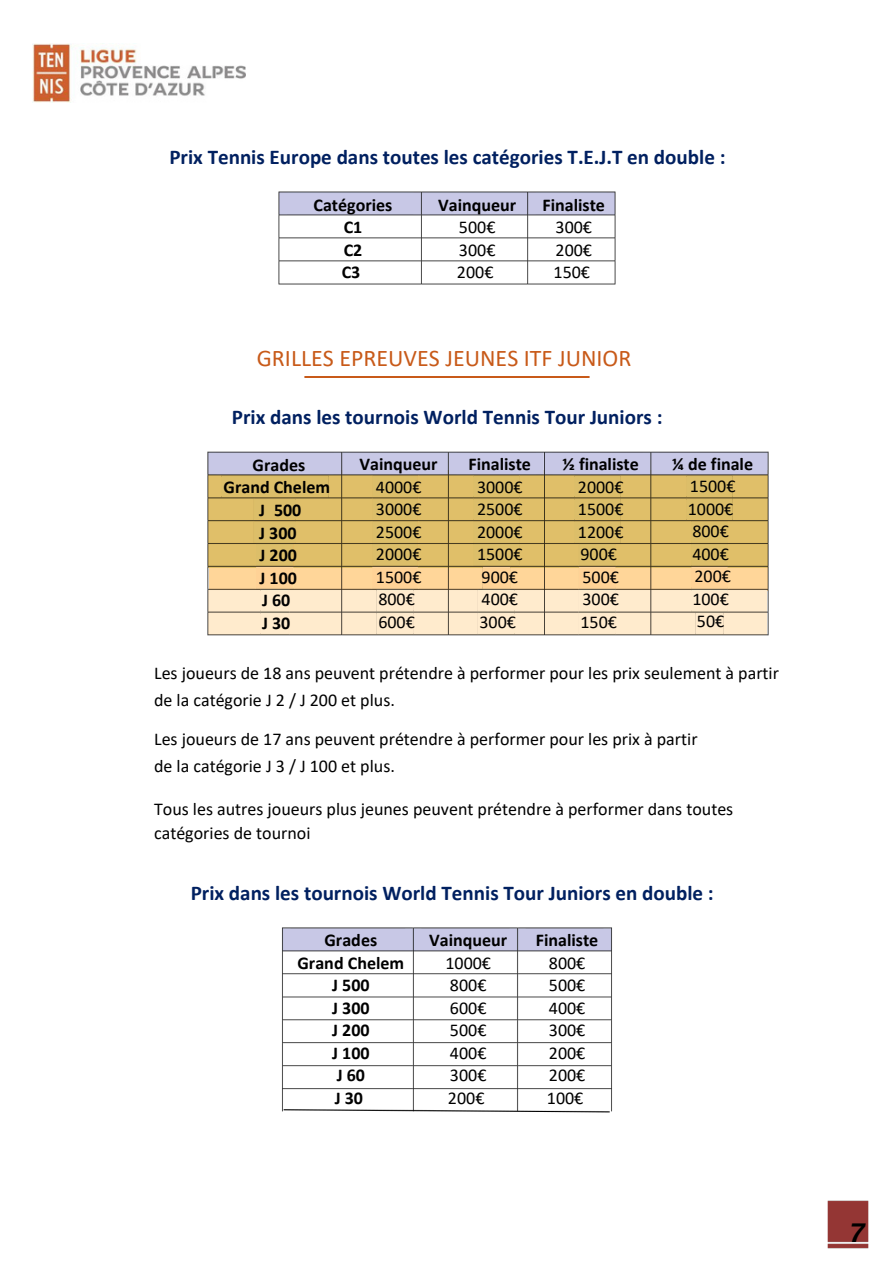
<style>
.page{position:relative;width:894px;height:1264px;background:#fff}
.page>*{position:absolute;margin:0;border:0;box-sizing:border-box;transform-origin:0 0}
.t1{font:italic 700 27px "Arimo";color:#000}
.t2{font:24px "Calibri";color:#c85a19}
.t3{font:700 21px "Calibri";color:#002060}
.t4{font:18px/22.5px "Calibri";color:#000;text-align:center}
.t5{font:700 18px/22.5px "Calibri";color:#000;text-align:center}
.s1{font-weight:700}
</style>
<div class="page">
<img style="left:33px;top:44px;width:212px;height:58px">
<img style="left:278px;top:191px;width:338px;height:94px">
<img style="left:827px;top:1200px;width:42px;height:49px">
<img style="left:304px;top:376px;width:286px;height:1px">
<img style="left:282px;top:927px;width:330px;height:186px">
<img style="left:207px;top:451px;width:562px;height:185px">
<p class="t3" style="left:169px;top:148px;width:557px">Prix Tennis Europe dans toutes les catégories T.E.J.T en double :</p>
<h1 class="t5" style="left:313px;top:195px;width:80px">Catégories<br>C1<br>C2<br>C3</h1>
<p class="t4" style="left:438px;top:195px;width:80px"><span class="s1">Vainqueur<br></span>500€<br>300€<br>200€</p>
<p class="t4" style="left:542px;top:195px;width:64px"><span class="s1">Finaliste<br></span>300€<br>200€<br>150€</p>
<p class="t2" style="left:257px;top:348px;width:376px">GRILLES EPREUVES JEUNES ITF JUNIOR</p>
<h4 class="t3" style="left:232px;top:408px;width:432px">Prix dans les tournois World Tennis Tour Juniors :</h4>
<p class="t4" style="left:672px;top:454px;width:82px"><span class="s1">¼ de finale<br></span>1500€<br>1000€</p>
<p class="t4" style="left:692px;top:521px;width:38px">800€</p>
<p class="t4" style="left:692px;top:544px;width:38px">400€</p>
<h4 class="t4" style="left:694px;top:566px;width:38px">200€</h4>
<h3 class="t4" style="left:692px;top:589px;width:38px">100€</h3>
<h3 class="t4" style="left:696px;top:611px;width:29px">50€</h3>
<p class="t4" style="left:562px;top:454px;width:78px"><span class="s1">½ finaliste<br></span>2000€<br>1500€<br>1200€<br>900€</p>
<p class="t4" style="left:582px;top:567px;width:38px">500€</p>
<p class="t4" style="left:582px;top:589px;width:38px">300€</p>
<p class="t4" style="left:580px;top:612px;width:38px">150€</p>
<p class="t4" style="left:468px;top:454px;width:64px"><span class="s1">Finaliste<br></span>3000€<br>2500€<br>2000€<br>1500€<br>900€</p>
<p class="t4" style="left:479px;top:589px;width:40px;text-align:left">400€<br>300€</p>
<p class="t5" style="left:223px;top:455px;width:108px">Grades<br>Grand Chelem</p>
<p class="t4" style="left:359px;top:454px;width:79px"><span class="s1">Vainqueur<br></span>4000€<br>3000€<br>2500€<br>2000€<br>1500€<br>800€</p>
<p class="t4" style="left:378px;top:612px;width:38px">600€</p>
<p class="t5" style="left:259px;top:500px;width:44px;text-align:left">J 500<br>J 300</p>
<p class="t5" style="left:259px;top:545px;width:39px;text-align:left">J 200<br>J 100<br>J 60<br>J 30</p>
<p class="t4" style="left:154px;top:663px;width:626px">Les joueurs de 18 ans peuvent prétendre à performer pour les prix seulement à partir</p>
<p class="t4" style="left:154px;top:690px;width:242px">de la catégorie J 2 / J 200 et plus.</p>
<p class="t4" style="left:154px;top:729px;width:545px">Les joueurs de 17 ans peuvent prétendre à performer pour les prix à partir</p>
<h2 class="t4" style="left:154px;top:756px;width:242px">de la catégorie J 3 / J 100 et plus.</h2>
<p class="t4" style="left:154px;top:797px;width:580px;line-height:24.8px;text-align:left">Tous les autres joueurs plus jeunes peuvent prétendre à performer dans toutes catégories de tournoi</p>
<p class="t3" style="left:191px;top:884px;width:524px">Prix dans les tournois World Tennis Tour Juniors en double :</p>
<p class="t5" style="left:297px;top:930px;width:108px">Grades<br>Grand Chelem<br>J 500<br>J 300<br>J 200<br>J 100<br>J 60<br>J 30</p>
<h2 class="t4" style="left:429px;top:930px;width:80px"><span class="s1">Vainqueur<br></span>1000€<br>800€<br>600€<br>500€<br>400€<br>300€<br>200€</h2>
<p class="t4" style="left:535px;top:930px;width:64px"><span class="s1">Finaliste<br></span>800€<br>500€<br>400€<br>300€<br>200€<br>200€<br>100€</p>
<p class="t1" style="left:849px;top:1217px;width:17px">7</p>
</div>
